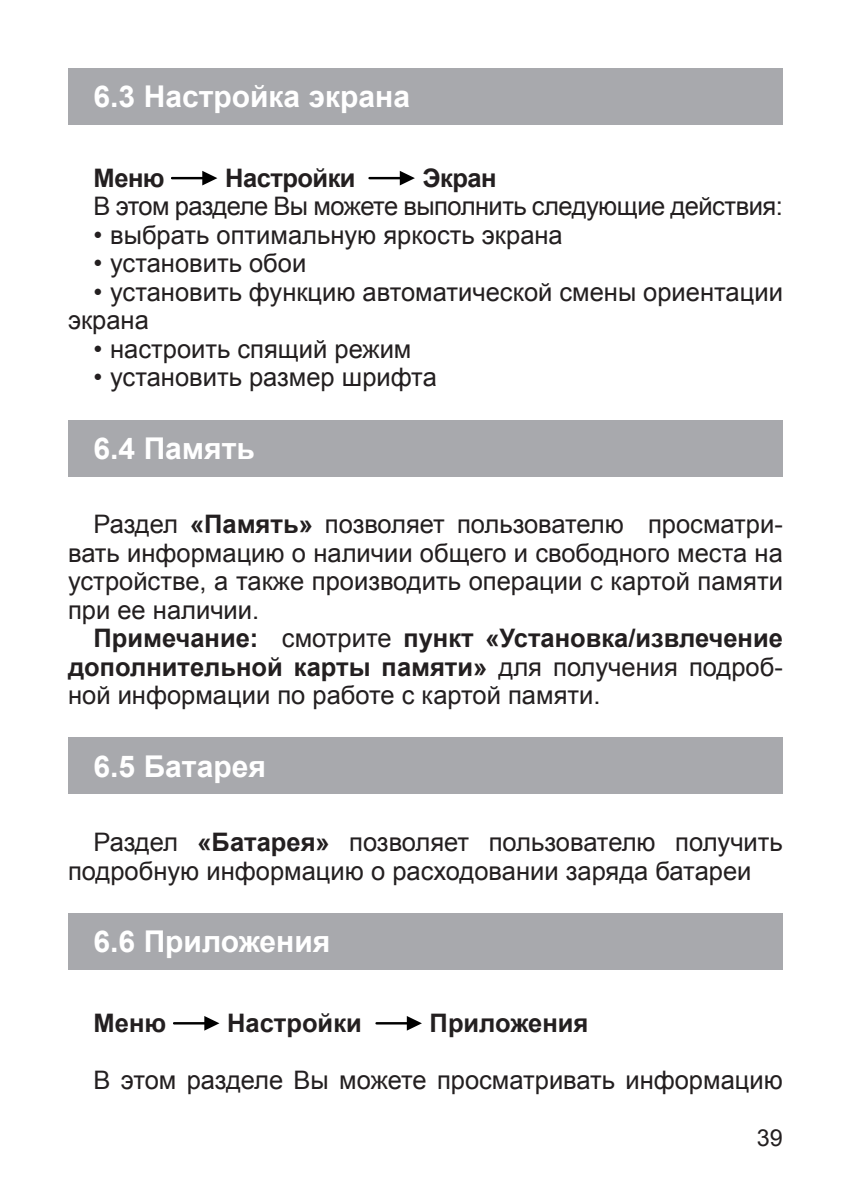
<style>
.page{position:relative;width:851px;height:1191px;background:#fff}
.page>*{position:absolute;margin:0;border:0;box-sizing:border-box;transform-origin:0 0}
.t1{font:700 30px "Arial";color:#fff}
.t2{font:25.5px/28.5px "Arial";color:#231f20}
.t3{font:700 25.5px/28.5px "Arial";color:#231f20;text-align:justify}
.t4{font:25.5px "Arial";letter-spacing:-.02em;color:#231f20}
.t5{font:700 25.5px "Arial";letter-spacing:-.02em;color:#231f20}
.t6{font:23.4px "Arial";color:#231f20}
.s1{font-weight:700}
.s2{font-weight:400}
</style>
<div class="page">
<div style="left:68px;top:68px;width:714px;height:56px;background:#a8a9ad"></div>
<hr style="left:172px;top:177px;width:33px;height:2px;background:#000">
<svg style="left:202px;top:171px;width:15px;height:14px"></svg>
<hr style="left:369px;top:177px;width:33px;height:2px;background:#000">
<svg style="left:400px;top:171px;width:15px;height:14px"></svg>
<div style="left:68px;top:420px;width:714px;height:56px;background:#a8a9ad"></div>
<div style="left:68px;top:738px;width:714px;height:56px;background:#a8a9ad"></div>
<div style="left:68px;top:913px;width:714px;height:56px;background:#a8a9ad"></div>
<hr style="left:174px;top:1022px;width:33px;height:2px;background:#000">
<svg style="left:204px;top:1016px;width:15px;height:14px"></svg>
<hr style="left:376px;top:1022px;width:33px;height:2px;background:#000">
<svg style="left:407px;top:1016px;width:15px;height:14px"></svg>
<p class="t1" style="left:94px;top:77px;width:318px">6.3 Настройка экрана</p>
<p class="t3" style="left:94px;top:164px;width:73px">Меню</p>
<p class="t5" style="left:225px;top:161px;width:132px">Настройки</p>
<p class="t3" style="left:422px;top:164px;width:76px">Экран</p>
<p class="t4" style="left:94px;top:189px;width:690px">В этом разделе Вы можете выполнить следующие действия:</p>
<p class="t2" style="left:94px;top:221px;width:470px">• выбрать оптимальную яркость экрана</p>
<p class="t2" style="left:94px;top:249px;width:214px">• установить обои</p>
<p class="t2" style="left:68px;top:278px;width:716px;text-indent:26px">• установить функцию автоматической смены ориентации экрана</p>
<p class="t2" style="left:94px;top:335px;width:319px">• настроить спящий режим</p>
<p class="t2" style="left:94px;top:363px;width:345px">• установить размер шрифта</p>
<p class="t1" style="left:94px;top:428px;width:163px">6.4 Память</p>
<p class="t2" style="left:68px;top:510px;width:716px;text-align:justify;text-indent:26px">Раздел <span class="s1">«Память»</span> позволяет пользователю просматри&shy;вать информацию о наличии общего и свободного места на устройстве, а также производить операции с картой памяти при ее наличии.</p>
<p class="t3" style="left:68px;top:625px;width:716px;text-indent:26px">Примечание: <span class="s2">смотрите</span> пункт «Установка/извлечение дополнительной карты памяти» <span class="s2">для получения подроб&shy;ной информации по работе с картой памяти.</span></p>
<p class="t1" style="left:94px;top:746px;width:174px">6.5 Батарея</p>
<p class="t2" style="left:68px;top:828px;width:716px;text-indent:26px">Раздел <span class="s1">«Батарея»</span> позволяет пользователю получить подробную информацию о расходовании заряда батареи</p>
<p class="t1" style="left:94px;top:921px;width:238px">6.6 Приложения</p>
<p class="t3" style="left:94px;top:1009px;width:74px">Меню</p>
<p class="t3" style="left:227px;top:1009px;width:136px">Настройки</p>
<p class="t3" style="left:429px;top:1009px;width:160px">Приложения</p>
<p class="t2" style="left:94px;top:1066px;width:690px">В этом разделе Вы можете просматривать информацию</p>
<p class="t6" style="left:756px;top:1122px;width:28px">39</p>
</div>
